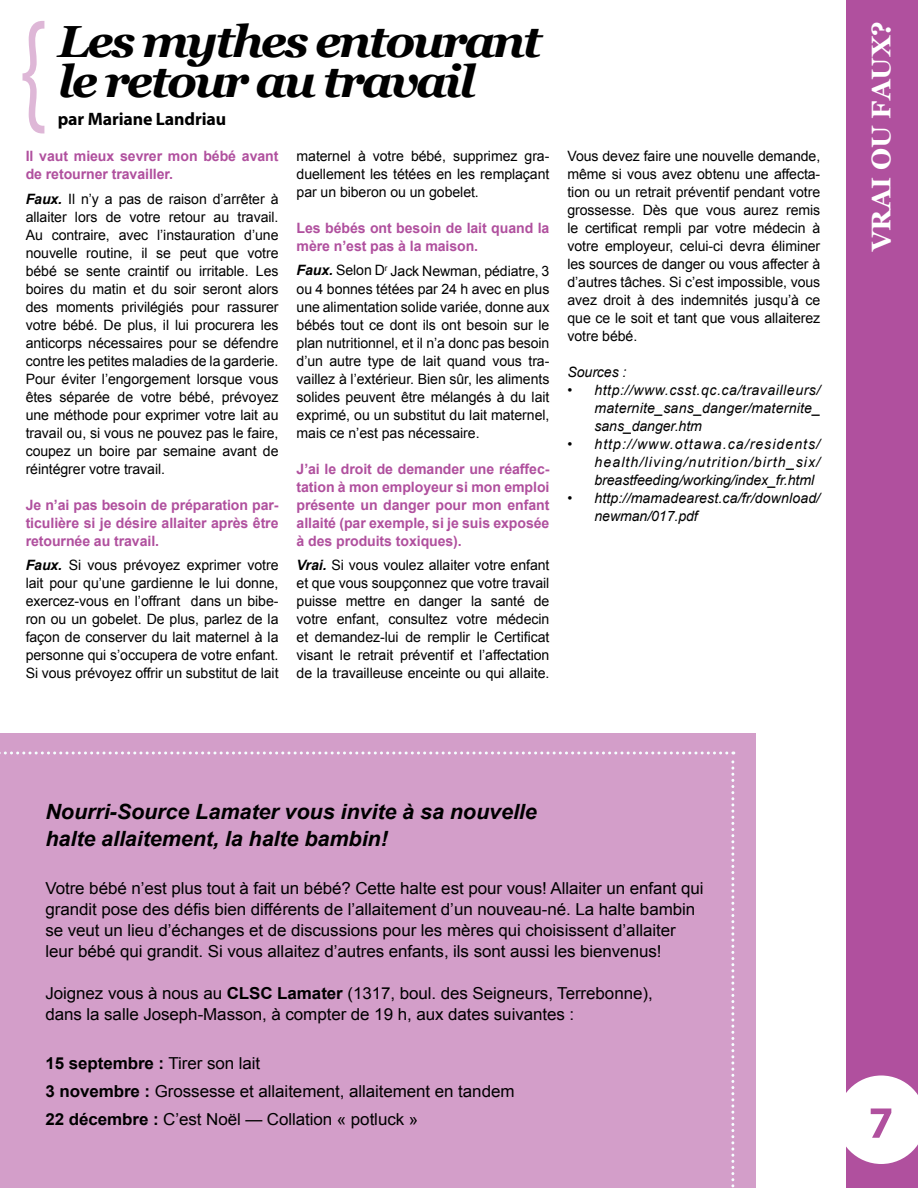
<style>
.page{position:relative;width:918px;height:1188px;background:#fff}
.page>*{position:absolute;margin:0;border:0;box-sizing:border-box;transform-origin:0 0}
.t1{font:italic 700 45px/40.5px "Georgia";letter-spacing:-.06em;color:#000;scale:1.05 1}
.t2{font:700 27px "Georgia";color:#fff}
.t3{font:italic 700 21px/27px "Arial";letter-spacing:-.005em;color:#000}
.t4{font:700 18px "Myriad Pro";letter-spacing:-.005em;color:#000}
.t5{font:16.5px/21px "Arial";letter-spacing:-.005em;color:#000}
.t6{font:14.25px/18px "Arial";letter-spacing:-.005em;color:#000;text-align:justify}
.t7{font:700 14.25px/18px "Arial";letter-spacing:-.005em;color:#b0509e}
.t8{font:italic 14.25px/18px "Arial";letter-spacing:.01em;color:#000;text-align:justify}
.s1{font-weight:700;font-style:italic}
.s2{font-weight:700}
</style>
<div class="page">
<div style="left:846px;top:0;width:71px;height:1188px;background:#b0509e"></div>
<svg style="left:22px;top:21px;width:22px;height:112px"></svg>
<svg style="left:846px;top:1076px;width:72px;height:88px"></svg>
<div style="left:0;top:733px;width:756px;height:455px;background:#d39ec9"></div>
<svg style="left:0;top:751px;width:734px;height:437px"></svg>
<h1 class="t1" style="left:58px;top:21px;width:463px">Les mythes entourant le retour au travail</h1>
<p class="t4" style="left:58px;top:108px;width:170px">par Mariane Landriau</p>
<p class="t7" style="left:26px;top:147px;width:254px">Il vaut mieux sevrer mon bébé avant de retourner travailler.</p>
<p class="t6" style="left:26px;top:190px;width:254px"><span class="s1">Faux.</span> Il n’y a pas de raison d’arrêter à allaiter lors de votre retour au travail.<br>Au contraire, avec l’instauration d’une nouvelle routine, il se peut que votre bébé se sente craintif ou irritable. Les boires du matin et du soir seront alors des moments privilégiés pour rassurer votre bébé. De plus, il lui procurera les anticorps nécessaires pour se défendre contre les petites maladies de la garderie.<br>Pour éviter l’engorgement lorsque vous êtes séparée de votre bébé, prévoyez une méthode pour exprimer votre lait au travail ou, si vous ne pouvez pas le faire, coupez un boire par semaine avant de réintégrer votre travail.</p>
<p class="t7" style="left:26px;top:496px;width:254px;text-align:justify">Je n’ai pas besoin de préparation par&shy;ticulière si je désire allaiter après être retournée au travail.</p>
<p class="t6" style="left:26px;top:556px;width:254px"><span class="s1">Faux.</span> Si vous prévoyez exprimer votre lait pour qu’une gardienne le lui donne, exercez-vous en l’offrant dans un bibe&shy;ron ou un gobelet. De plus, parlez de la façon de conserver du lait maternel à la personne qui s’occupera de votre enfant.<br>Si vous prévoyez offrir un substitut de lait</p>
<p class="t6" style="left:297px;top:147px;width:254px">maternel à votre bébé, supprimez gra&shy;duellement les tétées en les remplaçant par un biberon ou un gobelet.</p>
<p class="t7" style="left:297px;top:219px;width:254px">Les bébés ont besoin de lait quand la mère n’est pas à la maison.</p>
<p class="t6" style="left:297px;top:262px;width:254px"><span class="s1">Faux.</span> Selon D<sup>r</sup> Jack Newman, pédiatre, 3 ou 4 bonnes tétées par 24 h avec en plus une alimentation solide variée, donne aux bébés tout ce dont ils ont besoin sur le plan nutritionnel, et il n’a donc pas besoin d’un autre type de lait quand vous tra&shy;vaillez à l’extérieur. Bien sûr, les aliments solides peuvent être mélangés à du lait exprimé, ou un substitut du lait maternel, mais ce n’est pas nécessaire.</p>
<p class="t7" style="left:297px;top:460px;width:254px;text-align:justify">J’ai le droit de demander une réaffec&shy;tation à mon employeur si mon emploi présente un danger pour mon enfant allaité (par exemple, si je suis exposée à des produits toxiques).</p>
<p class="t6" style="left:297px;top:556px;width:254px"><span class="s1">Vrai.</span> Si vous voulez allaiter votre enfant et que vous soupçonnez que votre travail puisse mettre en danger la santé de votre enfant, consultez votre médecin et demandez-lui de remplir le Certificat visant le retrait préventif et l’affectation de la travailleuse enceinte ou qui allaite.</p>
<p class="t6" style="left:567px;top:147px;width:254px">Vous devez faire une nouvelle demande, même si vous avez obtenu une affecta&shy;tion ou un retrait préventif pendant votre grossesse. Dès que vous aurez remis le certificat rempli par votre médecin à votre employeur, celui-ci devra éliminer les sources de danger ou vous affecter à d’autres tâches. Si c’est impossible, vous avez droit à des indemnités jusqu’à ce que ce le soit et tant que vous allaiterez votre bébé.</p>
<p class="t8" style="left:567px;top:363px;width:61px">Sources :</p>
<p class="t8" style="left:594px;top:381px;width:227px;text-indent:-27px">• http://www.csst.qc.ca/travailleurs/ maternite_sans_danger/maternite_ sans_danger.htm</p>
<p class="t8" style="left:594px;top:435px;width:227px;text-indent:-27px">• http://www.ottawa.ca/residents/ health/living/nutrition/birth_six/ breastfeeding/working/index_fr.html</p>
<p class="t8" style="left:594px;top:489px;width:227px;text-indent:-27px">• http://mamadearest.ca/fr/download/ newman/017.pdf</p>
<h3 class="t3" style="left:45px;top:798px;width:493px">Nourri-Source Lamater vous invite à sa nouvelle halte allaitement, la halte bambin!</h3>
<p class="t5" style="left:45px;top:878px;width:660px">Votre bébé n’est plus tout à fait un bébé? Cette halte est pour vous! Allaiter un enfant qui grandit pose des défis bien différents de l’allaitement d’un nouveau-né. La halte bambin se veut un lieu d’échanges et de discussions pour les mères qui choisissent d’allaiter leur bébé qui grandit. Si vous allaitez d’autres enfants, ils sont aussi les bienvenus!</p>
<p class="t5" style="left:45px;top:983px;width:609px">Joignez vous à nous au <span class="s2">CLSC Lamater</span> (1317, boul. des Seigneurs, Terrebonne), dans la salle Joseph-Masson, à compter de 19 h, aux dates suivantes :</p>
<p class="t5" style="left:45px;top:1050px;width:471px;line-height:27.8px"><span class="s2">15 septembre :</span> Tirer son lait<br><span class="s2">3 novembre :</span> Grossesse et allaitement, allaitement en tandem<br><span class="s2">22 décembre :</span> C’est Noël — Collation « potluck »</p>
<h2 class="t2" style="left:866px;top:251px;width:232px;rotate:-90deg">VRAI OU FAUX?</h2>
</div>
